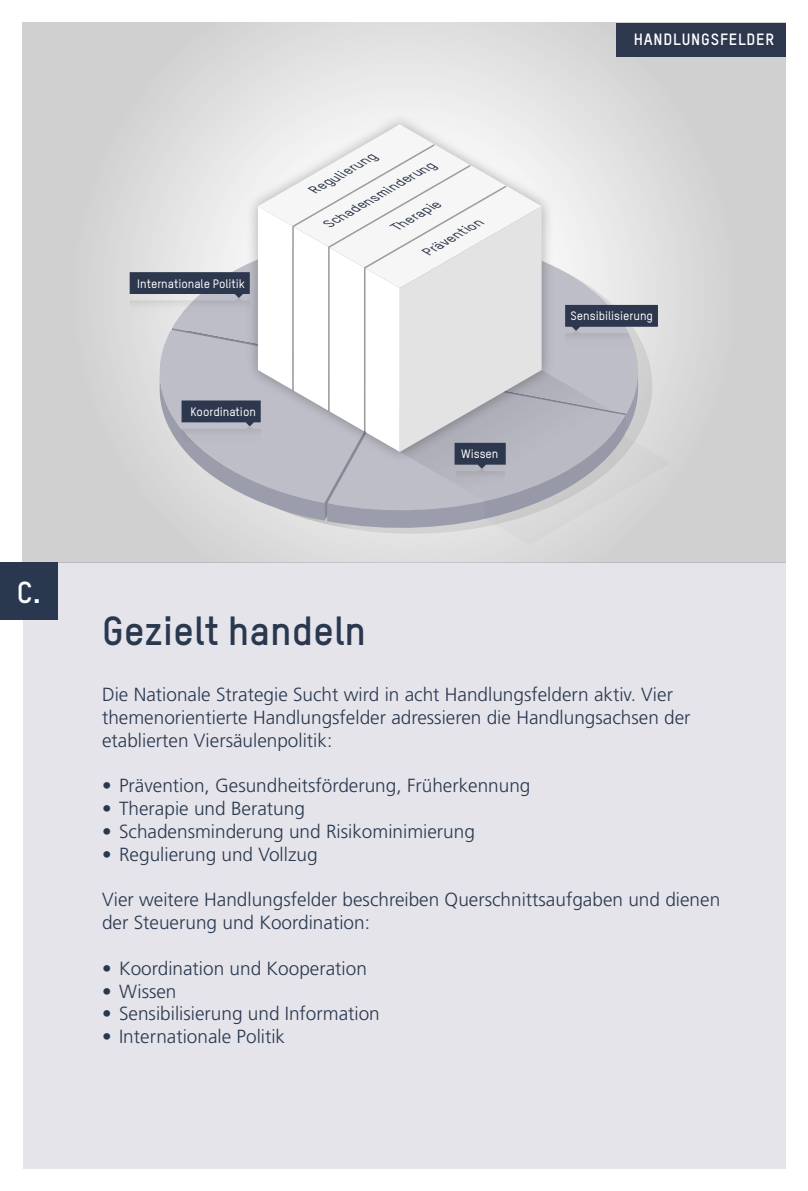
<style>
.page{position:relative;width:808px;height:1191px;background:#fff}
.page>*{position:absolute;margin:0;border:0;box-sizing:border-box;transform-origin:0 0}
.t1{font:700 40px "TSTAR";color:#2a384f}
.t2{font:700 30px "TSTAR";color:#fff}
.t3{font:300 19px/22.8px "Frutiger";color:#2a384f}
.t4{font:700 16px "TSTAR";letter-spacing:.05em;color:#fff}
.t5{font:italic 500 12.2px "TSTAR";color:#2d374d;scale:1.15 1}
.t6{font:500 12px "TSTAR";color:#fff}
</style>
<div class="page">
<div style="left:23px;top:505px;width:762px;height:663px;background:#e4e4ea"></div>
<svg style="left:23px;top:23px;width:762px;height:539px;background:#d5d5d5"></svg>
<div style="left:616px;top:23px;width:169px;height:34px;background:#2d374d"></div>
<svg style="left:258px;top:288px;width:413px;height:257px"></svg>
<div style="left:242px;top:108px;width:316px;height:16px;background:#ededed"></div>
<svg style="left:130px;top:124px;width:528px;height:396px"></svg>
<div style="left:0;top:562px;width:58px;height:58px;background:#2a384f"></div>
<h2 class="t2" style="left:17px;top:573px;width:25px">C.</h2>
<p class="t6" style="left:137px;top:276px;width:109px">Internationale Politik</p>
<p class="t6" style="left:190px;top:404px;width:67px">Koordination</p>
<p class="t5" style="left:310px;top:184px;width:65px;rotate:-30deg">Regulierung</p>
<p class="t5" style="left:324px;top:218px;width:110px;rotate:-30deg">Schadensminderung</p>
<p class="t5" style="left:392px;top:221px;width:47px;rotate:-30deg">Therapie</p>
<p class="t5" style="left:423px;top:245px;width:58px;rotate:-30deg">Prävention</p>
<p class="t6" style="left:461px;top:446px;width:39px">Wissen</p>
<h1 class="t1" style="left:102px;top:605px;width:266px">Gezielt handeln</h1>
<p class="t4" style="left:634px;top:29px;width:142px">HANDLUNGSFELDER</p>
<p class="t6" style="left:571px;top:309px;width:84px">Sensibilisierung</p>
<p class="t3" style="left:102px;top:683px;width:590px">Die Nationale Strategie Sucht wird in acht Handlungsfeldern aktiv. Vier themenorientierte Handlungsfelder adressieren die Handlungsachsen der etablierten Viersäulenpolitik:</p>
<p class="t3" style="left:102px;top:774px;width:430px">• Prävention, Gesundheitsförderung, Früherkennung</p>
<p class="t3" style="left:102px;top:797px;width:204px">• Therapie und Beratung</p>
<p class="t3" style="left:102px;top:820px;width:374px">• Schadensminderung und Risikominimierung</p>
<p class="t3" style="left:102px;top:842px;width:217px">• Regulierung und Vollzug</p>
<p class="t3" style="left:102px;top:888px;width:620px">Vier weitere Handlungsfelder beschreiben Querschnittsaufgaben und dienen der Steuerung und Koordination:</p>
<p class="t3" style="left:102px;top:956px;width:266px">• Koordination und Kooperation</p>
<p class="t3" style="left:102px;top:979px;width:76px">• Wissen</p>
<p class="t3" style="left:102px;top:1002px;width:279px">• Sensibilisierung und Information</p>
<p class="t3" style="left:102px;top:1025px;width:185px">• Internationale Politik</p>
</div>
